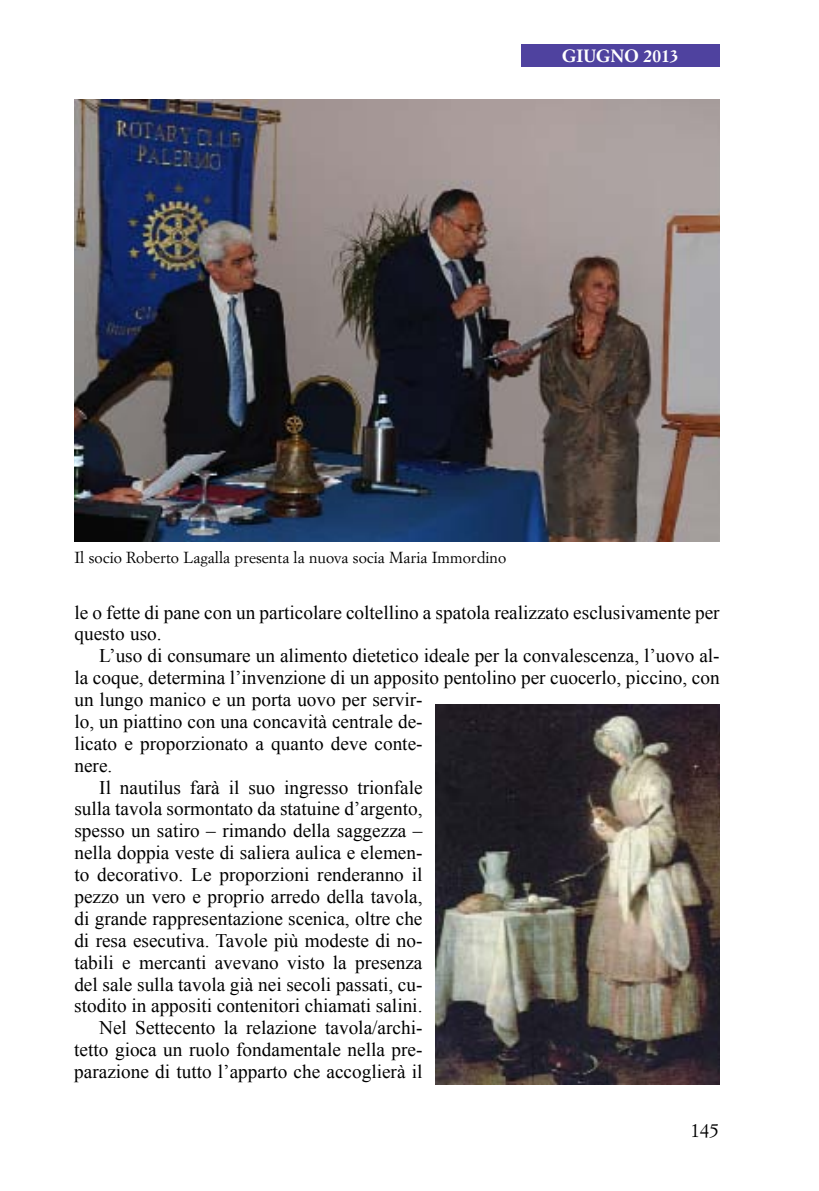
<style>
.page{position:relative;width:819px;height:1191px;background:#fff}
.page>*{position:absolute;margin:0;border:0;box-sizing:border-box;transform-origin:0 0}
.t1{font:19.25px/21.9px "Times New Roman";color:#000}
.t2{font:19.25px "Simoncini Garamond";color:#000}
.t3{font:700 17.5px "Simoncini Garamond";color:#fff}
.t4{font:15.75px "Simoncini Garamond";color:#000}
</style>
<div class="page">
<div style="left:521px;top:45px;width:198px;height:22px;background:#4f429f"></div>
<img style="left:74px;top:99px;width:645px;height:442px">
<img style="left:435px;top:704px;width:284px;height:380px">
<p class="t3" style="left:562px;top:49px;width:118px">GIUGNO 2013</p>
<p class="t4" style="left:74px;top:551px;width:433px">Il socio Roberto Lagalla presenta la nuova socia Maria Immordino</p>
<p class="t1" style="left:74px;top:601px;width:646px">le o fette di pane con un particolare coltellino a spatola realizzato esclusivamente per questo uso.</p>
<p class="t1" style="left:99px;top:645px;width:622px">L’uso di consumare un alimento dietetico ideale per la convalescenza, l’uovo al-</p>
<p class="t1" style="left:74px;top:667px;width:646px">la coque, determina l’invenzione di un apposito pentolino per cuocerlo, piccino, con</p>
<p class="t1" style="left:74px;top:688px;width:349px">un lungo manico e un porta uovo per servir-</p>
<p class="t1" style="left:74px;top:710px;width:349px">lo, un piattino con una concavità centrale de-</p>
<p class="t1" style="left:74px;top:732px;width:349px">licato e proporzionato a quanto deve conte-</p>
<p class="t1" style="left:74px;top:754px;width:39px">nere.</p>
<p class="t1" style="left:99px;top:776px;width:325px">Il nautilus farà il suo ingresso trionfale</p>
<p class="t1" style="left:74px;top:798px;width:349px">sulla tavola sormontato da statuine d’argento,</p>
<p class="t1" style="left:74px;top:820px;width:349px">spesso un satiro – rimando della saggezza –</p>
<p class="t1" style="left:74px;top:842px;width:349px">nella doppia veste di saliera aulica e elemen-</p>
<p class="t1" style="left:74px;top:863px;width:349px">to decorativo. Le proporzioni renderanno il</p>
<p class="t1" style="left:74px;top:885px;width:349px">pezzo un vero e proprio arredo della tavola,</p>
<p class="t1" style="left:74px;top:907px;width:349px">di grande rappresentazione scenica, oltre che</p>
<p class="t1" style="left:74px;top:929px;width:349px">di resa esecutiva. Tavole più modeste di no-</p>
<p class="t1" style="left:74px;top:951px;width:349px">tabili e mercanti avevano visto la presenza</p>
<p class="t1" style="left:74px;top:973px;width:349px">del sale sulla tavola già nei secoli passati, cu-</p>
<p class="t1" style="left:74px;top:995px;width:349px">stodito in appositi contenitori chiamati salini.</p>
<p class="t1" style="left:99px;top:1017px;width:325px">Nel Settecento la relazione tavola/archi-</p>
<p class="t1" style="left:74px;top:1038px;width:349px">tetto gioca un ruolo fondamentale nella pre-</p>
<p class="t1" style="left:74px;top:1060px;width:349px">parazione di tutto l’apparto che accoglierà il</p>
<p class="t2" style="left:690px;top:1122px;width:30px">145</p>
</div>
